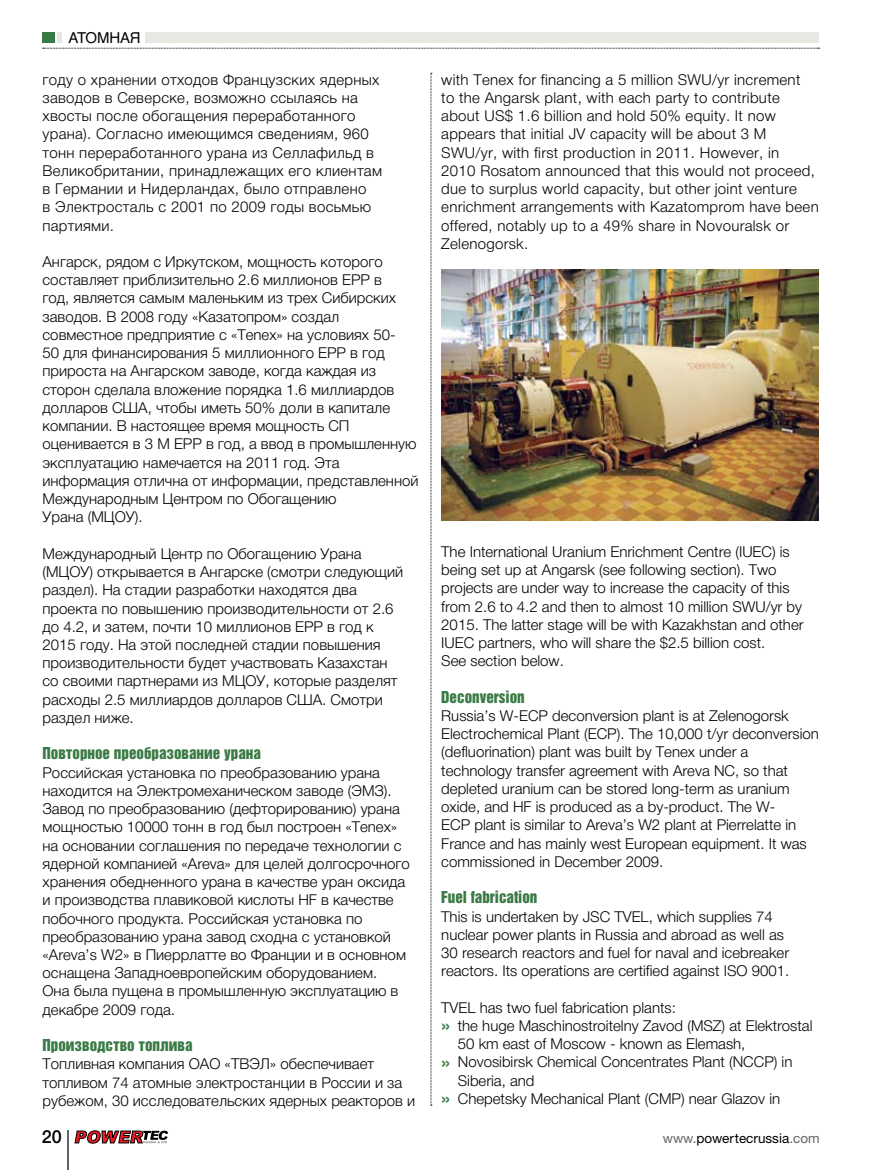
<style>
.page{position:relative;width:872px;height:1170px;background:#fff}
.page>*{position:absolute;margin:0;border:0;box-sizing:border-box;transform-origin:0 0}
.t1{font:500 18px "Helvetica Neue";color:#000}
.t2{font:300 15px/18.1px "Helvetica Neue LTCYR";color:#000}
.t3{font:300 15px/18.3px "Helvetica Neue LTCYR";letter-spacing:.02em;color:#000}
.t4{font:15px "Helvetica Inserat LTCYR";color:#3a7a45}
.t5{font:15px "Helvetica Cyr Upright";letter-spacing:-.01em;color:#000}
.t6{font:13.5px "Helvetica Neue";color:#000}
.s1{font-family:"Helvetica Neue";font-weight:500;font-size:19.5px;color:#3a7a45}
.s2{color:#636466}
</style>
<div class="page">
<hr style="left:67px;top:1130px;width:2px;height:39px;background:#636466">
<svg style="left:431px;top:73px;width:1px;height:1032px"></svg>
<div style="left:145px;top:32px;width:673px;height:11px;background:#e6e9e1"></div>
<svg style="left:43px;top:48px;width:776px;height:1px"></svg>
<hr style="left:58px;top:32px;width:4px;height:11px;background:#e6e7e8">
<div style="left:43px;top:32px;width:12px;height:11px;background:#3a7a45"></div>
<svg style="left:74px;top:1130px;width:94px;height:13px"></svg>
<img style="left:441px;top:269px;width:378px;height:251px">
<p class="t5" style="left:69px;top:29px;width:74px">АТОМНАЯ</p>
<p class="t3" style="left:43px;top:70px;width:341px">году о хранении отходов Французских ядерных заводов в Северске, возможно ссылаясь на хвосты после обогащения переработанного урана). Согласно имеющимся сведениям, 960 тонн переработанного урана из Селлафильд в Великобритании, принадлежащих его клиентам в Германии и Нидерландах, было отправлено<br>в Электросталь с 2001 по 2009 годы восьмью партиями.</p>
<p class="t2" style="left:43px;top:253px;width:377px">Ангарск, рядом с Иркутском, мощность которого составляет приблизительно 2.6 миллионов ЕРР в<br>год, является самым маленьким из трех Сибирских заводов. В 2008 году «Казатопром» создал совместное предприятие с «Tenex» на условиях 50-<br>50 для финансирования 5 миллионного ЕРР в год прироста на Ангарском заводе, когда каждая из сторон сделала вложение порядка 1.6 миллиардов долларов США, чтобы иметь 50% доли в капитале компании. В настоящее время мощность СП оценивается в 3 M ЕРР в год, а ввод в промышленную эксплуатацию намечается на 2011 год. Эта информация отлична от информации, представленной Международным Центром по Обогащению<br>Урана (МЦОУ).</p>
<p class="t2" style="left:43px;top:544px;width:362px">Международный Центр по Обогащению Урана (МЦОУ) открывается в Ангарске (смотри следующий раздел). На стадии разработки находятся два проекта по повышению производительности от 2.6 до 4.2, и затем, почти 10 миллионов ЕРР в год к 2015 году. На этой последней стадии повышения производительности будет участвовать Казахстан со своими партнерами из МЦОУ, которые разделят расходы 2.5 миллиардов долларов США. Смотри раздел ниже.</p>
<p class="t4" style="left:43px;top:744px;width:220px">Повторное преобразование урана</p>
<p class="t2" style="left:43px;top:763px;width:369px">Российская установка по преобразованию урана находится на Электромеханическом заводе (ЭМЗ).<br>Завод по преобразованию (дефторированию) урана мощностью 10000 тонн в год был построен «Tenex» на основании соглашения по передаче технологии с ядерной компанией «Areva» для целей долгосрочного хранения обедненного урана в качестве уран оксида и производства плавиковой кислоты HF в качестве побочного продукта. Российская установка по преобразованию урана завод сходна с установкой «Areva’s W2» в Пиеррлатте во Франции и в основном оснащена Западноевропейским оборудованием.<br>Она была пущена в промышленную эксплуатацию в декабре 2009 года.</p>
<p class="t4" style="left:43px;top:1036px;width:151px">Производство топлива</p>
<p class="t2" style="left:43px;top:1055px;width:374px">Топливная компания ОАО «ТВЭЛ» обеспечивает топливом 74 атомные электростанции в России и за рубежом, 30 исследовательских ядерных реакторов и</p>
<p class="t1" style="left:42px;top:1126px;width:22px">20</p>
<p class="t3" style="left:441px;top:70px;width:379px">with Tenex for financing a 5 million SWU/yr increment<br>to the Angarsk plant, with each party to contribute about US$ 1.6 billion and hold 50% equity. It now appears that initial JV capacity will be about 3 M SWU/yr, with first production in 2011. However, in<br>2010 Rosatom announced that this would not proceed, due to surplus world capacity, but other joint venture enrichment arrangements with Kazatomprom have been offered, notably up to a 49% share in Novouralsk or Zelenogorsk.</p>
<p class="t2" style="left:441px;top:542px;width:364px">The International Uranium Enrichment Centre (IUEC) is being set up at Angarsk (see following section). Two projects are under way to increase the capacity of this from 2.6 to 4.2 and then to almost 10 million SWU/yr by 2015. The latter stage will be with Kazakhstan and other IUEC partners, who will share the $2.5 billion cost.<br>See section below.</p>
<p class="t4" style="left:441px;top:687px;width:85px">Deconversion</p>
<p class="t2" style="left:441px;top:706px;width:379px">Russia’s W-ECP deconversion plant is at Zelenogorsk Electrochemical Plant (ECP). The 10,000 t/yr deconversion (defluorination) plant was built by Tenex under a technology transfer agreement with Areva NC, so that depleted uranium can be stored long-term as uranium oxide, and HF is produced as a by-product. The W-<br>ECP plant is similar to Areva’s W2 plant at Pierrelatte in France and has mainly west European equipment. It was commissioned in December 2009.</p>
<p class="t4" style="left:441px;top:888px;width:98px">Fuel fabrication</p>
<p class="t2" style="left:441px;top:907px;width:349px">This is undertaken by JSC TVEL, which supplies 74 nuclear power plants in Russia and abroad as well as 30 research reactors and fuel for naval and icebreaker reactors. Its operations are certified against ISO 9001.</p>
<p class="t2" style="left:441px;top:998px;width:236px">TVEL has two fuel fabrication plants:</p>
<p class="t2" style="left:441px;top:1016px;width:373px"><span class="s1">»</span> the huge Maschinostroitelny Zavod (MSZ) at Elektrostal</p>
<p class="t2" style="left:458px;top:1034px;width:289px">50 km east of Moscow - known as Elemash,</p>
<p class="t2" style="left:441px;top:1053px;width:353px"><span class="s1">»</span> Novosibirsk Chemical Concentrates Plant (NCCP) in</p>
<p class="t2" style="left:458px;top:1071px;width:78px">Siberia, and</p>
<p class="t2" style="left:441px;top:1089px;width:340px"><span class="s1">»</span> Chepetsky Mechanical Plant (CMP) near Glazov in</p>
<p class="t6" style="left:663px;top:1130px;width:158px"><span class="s2">www.</span>powertecrussia<span class="s2">.com</span></p>
</div>
